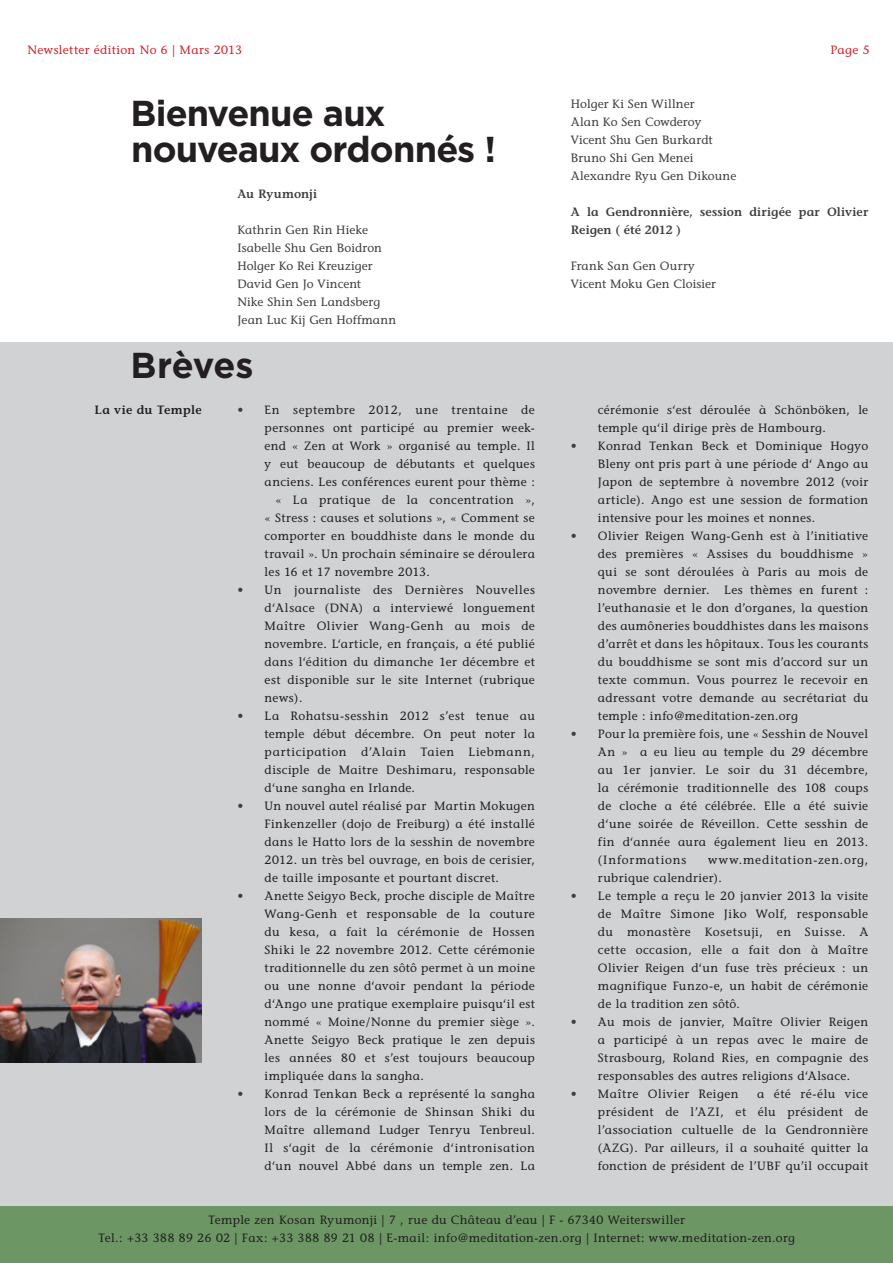
<style>
.page{position:relative;width:893px;height:1263px;background:#fff}
.page>*{position:absolute;margin:0;border:0;box-sizing:border-box;transform-origin:0 0}
.t1{font:700 36px/36px "Gotham";letter-spacing:-.025em;color:#231f20}
.t2{font:12px/18px "Stone Informal";letter-spacing:.035em;color:#231f20;text-align:justify}
.t3{font:12px/18px "Stone Informal";letter-spacing:.005em;color:#3e3e3f}
.t4{font:600 12px/18px "Stone Informal";letter-spacing:.01em;color:#3e3e3f}
.t5{font:12px/18px "Stone Informal";letter-spacing:.06em;color:#231f20}
.t6{font:12px "Stone Informal";letter-spacing:.03em;color:#d1232a}
.t7{font:600 12px "Stone Informal";letter-spacing:.025em;color:#231f20}
.s1{color:#3e3e3f}
</style>
<div class="page">
<div style="left:0;top:342px;width:893px;height:882px;background:#d1d2d4"></div>
<div style="left:0;top:1206px;width:893px;height:57px;background:#6c9765"></div>
<img style="left:0;top:918px;width:202px;height:144px">
<p class="t6" style="left:28px;top:43px;width:216px">Newsletter édition No 6 | Mars 2013</p>
<p class="t6" style="left:830px;top:43px;width:41px">Page 5</p>
<h1 class="t1" style="left:131px;top:95px;width:367px">Bienvenue aux nouveaux ordonnés !</h1>
<p class="t4" style="left:237px;top:185px;width:81px">Au Ryumonji</p>
<p class="t3" style="left:237px;top:221px;width:160px">Kathrin Gen Rin Hieke<br>Isabelle Shu Gen Boidron<br>Holger Ko Rei Kreuziger<br>David Gen Jo Vincent<br>Nike Shin Sen Landsberg<br>Jean Luc Kij Gen Hoffmann</p>
<h1 class="t1" style="left:131px;top:347px;width:124px">Brèves</h1>
<p class="t7" style="left:95px;top:403px;width:109px">La vie du Temple</p>
<p class="t2" style="left:238px;top:401px;width:299px"><span class="s1">•</span> En septembre 2012, une trentaine de</p>
<p class="t2" style="left:265px;top:419px;width:272px">personnes ont participé au premier week-</p>
<p class="t2" style="left:265px;top:437px;width:272px">end « Zen at Work » organisé au temple. Il</p>
<p class="t2" style="left:265px;top:455px;width:272px">y eut beaucoup de débutants et quelques</p>
<p class="t2" style="left:265px;top:473px;width:272px">anciens. Les conférences eurent pour thème :</p>
<p class="t2" style="left:276px;top:491px;width:261px">« La pratique de la concentration »,</p>
<p class="t2" style="left:265px;top:509px;width:272px">« Stress : causes et solutions », « Comment se</p>
<p class="t2" style="left:265px;top:527px;width:272px">comporter en bouddhiste dans le monde du</p>
<p class="t2" style="left:265px;top:545px;width:272px">travail ». Un prochain séminaire se déroulera</p>
<p class="t2" style="left:265px;top:563px;width:167px">les 16 et 17 novembre 2013.</p>
<p class="t2" style="left:265px;top:581px;width:272px;text-indent:-27px"><span class="s1">•</span> Un journaliste des Dernières Nouvelles d‘Alsace (DNA) a interviewé longuement Maître Olivier Wang-Genh au mois de novembre. L‘article, en français, a été publié dans l‘édition du dimanche 1er décembre et est disponible sur le site Internet (rubrique news).</p>
<p class="t2" style="left:265px;top:707px;width:272px;text-indent:-27px"><span class="s1">•</span> La Rohatsu-sesshin 2012 s’est tenue au temple début décembre. On peut noter la participation d’Alain Taien Liebmann, disciple de Maitre Deshimaru, responsable d‘une sangha en Irlande.</p>
<p class="t2" style="left:265px;top:797px;width:272px;text-indent:-27px"><span class="s1">•</span> Un nouvel autel réalisé par Martin Mokugen Finkenzeller (dojo de Freiburg) a été installé dans le Hatto lors de la sesshin de novembre 2012. un très bel ouvrage, en bois de cerisier, de taille imposante et pourtant discret.</p>
<p class="t2" style="left:265px;top:887px;width:272px;text-indent:-27px"><span class="s1">•</span> Anette Seigyo Beck, proche disciple de Maître Wang-Genh et responsable de la couture du kesa, a fait la cérémonie de Hossen Shiki le 22 novembre 2012. Cette cérémonie traditionnelle du zen sôtô permet à un moine ou une nonne d‘avoir pendant la période d‘Ango une pratique exemplaire puisqu‘il est nommé « Moine/Nonne du premier siège ».<br>Anette Seigyo Beck pratique le zen depuis les années 80 et s’est toujours beaucoup impliquée dans la sangha.</p>
<p class="t2" style="left:265px;top:1085px;width:272px;text-indent:-27px"><span class="s1">•</span> Konrad Tenkan Beck a représenté la sangha lors de la cérémonie de Shinsan Shiki du Maître allemand Ludger Tenryu Tenbreul.<br>Il s‘agit de la cérémonie d‘intronisation d‘un nouvel Abbé dans un temple zen. La</p>
<p class="t3" style="left:571px;top:95px;width:167px">Holger Ki Sen Willner<br>Alan Ko Sen Cowderoy<br>Vicent Shu Gen Burkardt<br>Bruno Shi Gen Menei<br>Alexandre Ryu Gen Dikoune</p>
<p class="t4" style="left:571px;top:203px;width:299px">A la Gendronnière, session dirigée par Olivier<br>Reigen ( été 2012 )</p>
<p class="t3" style="left:571px;top:257px;width:147px">Frank San Gen Ourry<br>Vicent Moku Gen Cloisier</p>
<p class="t2" style="left:598px;top:401px;width:272px">cérémonie s‘est déroulée à Schönböken, le temple qu‘il dirige près de Hambourg.</p>
<p class="t2" style="left:598px;top:437px;width:272px;text-indent:-27px"><span class="s1">•</span> Konrad Tenkan Beck et Dominique Hogyo Bleny ont pris part à une période d‘ Ango au Japon de septembre à novembre 2012 (voir article). Ango est une session de formation intensive pour les moines et nonnes.</p>
<p class="t2" style="left:598px;top:527px;width:272px;text-indent:-27px"><span class="s1">•</span> Olivier Reigen Wang-Genh est à l’initiative des premières « Assises du bouddhisme » qui se sont déroulées à Paris au mois de novembre dernier. Les thèmes en furent : l’euthanasie et le don d’organes, la question des aumôneries bouddhistes dans les maisons d’arrêt et dans les hôpitaux. Tous les courants du bouddhisme se sont mis d’accord sur un texte commun. Vous pourrez le recevoir en adressant votre demande au secrétariat du temple : info@meditation-zen.org</p>
<p class="t2" style="left:598px;top:725px;width:272px;text-indent:-27px"><span class="s1">•</span> Pour la première fois, une « Sesshin de Nouvel An » a eu lieu au temple du 29 décembre au 1er janvier. Le soir du 31 décembre, la cérémonie traditionnelle des 108 coups de cloche a été célébrée. Elle a été suivie d‘une soirée de Réveillon. Cette sesshin de fin d‘année aura également lieu en 2013. (Informations</p>
<p class="t5" style="left:598px;top:851px;width:272px;text-indent:110px">www.meditation-zen.org, rubrique calendrier).</p>
<p class="t2" style="left:598px;top:887px;width:272px;text-indent:-27px"><span class="s1">•</span> Le temple a reçu le 20 janvier 2013 la visite de Maître Simone Jiko Wolf, responsable du monastère Kosetsuji, en Suisse. A cette occasion, elle a fait don à Maître Olivier Reigen d‘un fuse très précieux : un magnifique Funzo-e, un habit de cérémonie de la tradition zen sôtô.</p>
<p class="t2" style="left:598px;top:1013px;width:272px;text-indent:-27px"><span class="s1">•</span> Au mois de janvier, Maître Olivier Reigen a participé à un repas avec le maire de Strasbourg, Roland Ries, en compagnie des responsables des autres religions d‘Alsace.</p>
<p class="t2" style="left:571px;top:1085px;width:169px"><span class="s1">•</span> Maître Olivier Reigen</p>
<p class="t2" style="left:598px;top:1085px;width:272px;text-indent:159px">a été ré-élu vice président de l’AZI, et élu président de l’association cultuelle de la Gendronnière (AZG). Par ailleurs, il a souhaité quitter la fonction de président de l’UBF qu’il occupait</p>
<p class="t2" style="left:98px;top:1211px;width:698px;text-align:center">Temple zen Kosan Ryumonji | 7 , rue du Château d’eau | F - 67340 Weiterswiller<br>Tel.: +33 388 89 26 02 | Fax: +33 388 89 21 08 | E-mail: info@meditation-zen.org | Internet: www.meditation-zen.org</p>
</div>
